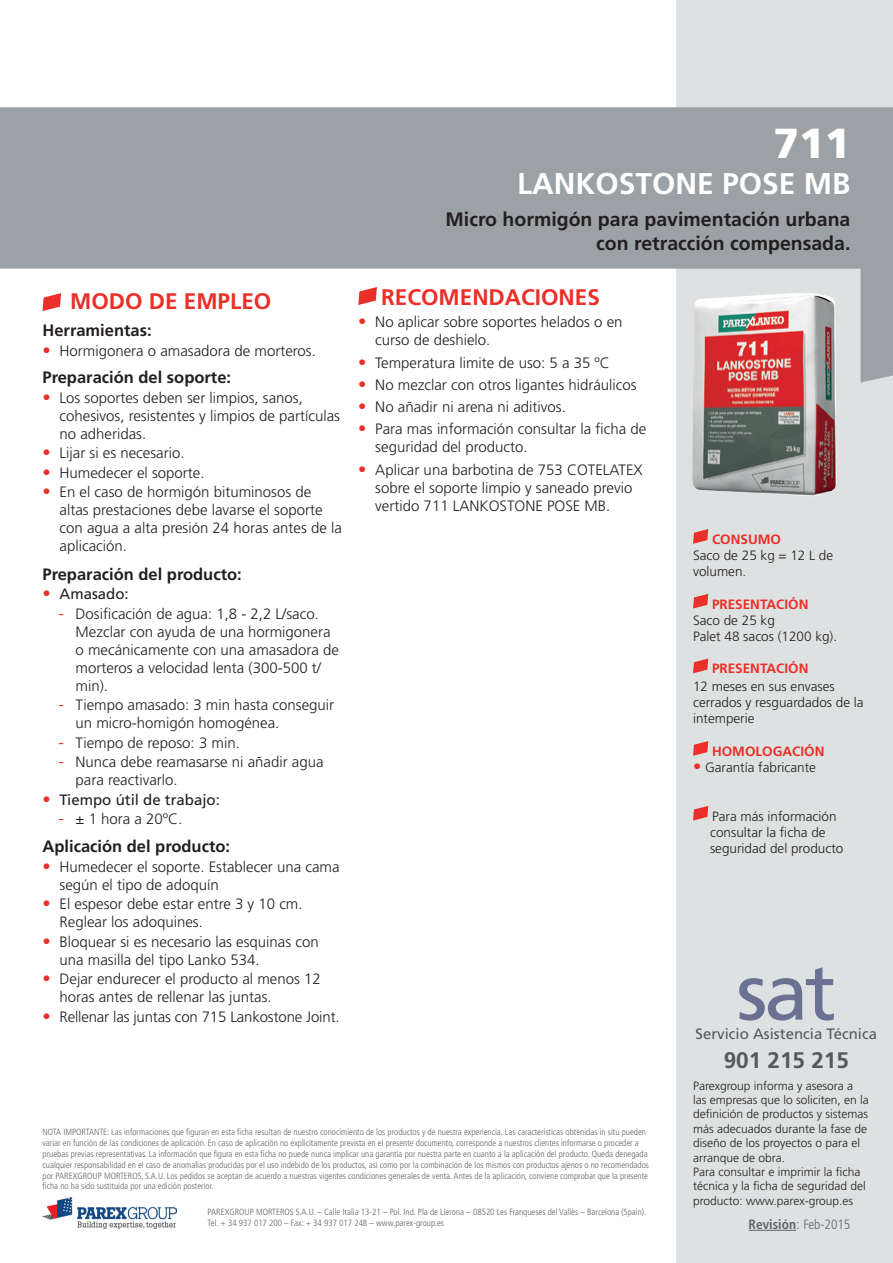
<style>
.page{position:relative;width:893px;height:1263px;background:#fff}
.page>*{position:absolute;margin:0;border:0;box-sizing:border-box;transform-origin:0 0}
.t1{font:79.5px "Frutiger LT Std";color:#6b7193}
.t2{font:900 42px "Frutiger LT Std";color:#fff}
.t3{font:700 30px "Frutiger LT Std";color:#fff}
.t4{font:700 22.5px "Frutiger LT Std";color:#eb2f29}
.t5{font:700 22.5px "Frutiger LT Std";color:#57585a}
.t6{font:700 19.5px "Frutiger LT Std";color:#231f20}
.t7{font:700 16.5px "Frutiger LT Std";color:#231f20}
.t8{font:300 15px/18px "Frutiger LT Std";color:#231f20}
.t9{font:15px "Frutiger LT Std";color:#231f20}
.t10{font:15px "Frutiger LT Std";color:#57585a}
.t11{font:300 13.5px/16.2px "Frutiger LT Std";color:#231f20}
.t12{font:700 13.5px "Frutiger LT Std";color:#eb2f29}
.t13{font:700 condensed 13.5px "Frutiger LT Std";color:#636366}
.t14{font:300 12px/14.4px "Frutiger LT Std";color:#231f20}
.t15{font:300 condensed 9px/10.8px "Frutiger LT Std";color:#636366}
.s1{font-size:16.5px;color:#eb2f29}
.s2{font-weight:300;font-size:16.5px;color:#eb2f29}
.s3{font-weight:300;font-stretch:normal}
.s4{font-weight:300}
</style>
<div class="page">
<img style="left:0;top:0;width:893px;height:1263px">
<svg style="left:686px;top:525px;width:29px;height:22px"></svg>
<svg style="left:686px;top:590px;width:29px;height:22px"></svg>
<svg style="left:686px;top:655px;width:29px;height:22px"></svg>
<svg style="left:686px;top:737px;width:29px;height:22px"></svg>
<svg style="left:686px;top:802px;width:29px;height:22px"></svg>
<img style="left:43px;top:1197px;width:133px;height:32px">
<svg style="left:34px;top:289px;width:35px;height:27px"></svg>
<svg style="left:350px;top:282px;width:35px;height:28px"></svg>
<hr style="left:748px;top:1230px;width:48px;height:1px;background:#636366">
<img style="left:692px;top:293px;width:145px;height:204px">
<p class="t2" style="left:773px;top:118px;width:79px">711</p>
<p class="t3" style="left:517px;top:166px;width:335px">LANKOSTONE POSE MB</p>
<p class="t6" style="left:446px;top:208px;width:406px">Micro hormigón para pavimentación urbana</p>
<p class="t6" style="left:596px;top:231px;width:256px">con retracción compensada.</p>
<p class="t4" style="left:70px;top:288px;width:203px">MODO DE EMPLEO</p>
<p class="t7" style="left:43px;top:321px;width:111px">Herramientas:</p>
<p class="t8" style="left:43px;top:342px;width:275px"><span class="s1">•</span> Hormigonera o amasadora de morteros.</p>
<p class="t7" style="left:43px;top:368px;width:190px">Preparación del soporte:</p>
<p class="t8" style="left:60px;top:389px;width:282px;text-indent:-17px"><span class="s1">•</span> Los soportes deben ser limpios, sanos, cohesivos, resistentes y limpios de partículas no adheridas.</p>
<p class="t8" style="left:43px;top:444px;width:144px"><span class="s1">•</span> Lijar si es necesario.</p>
<p class="t8" style="left:43px;top:464px;width:164px"><span class="s1">•</span> Humedecer el soporte.</p>
<p class="t8" style="left:60px;top:483px;width:284px;text-indent:-17px"><span class="s1">•</span> En el caso de hormigón bituminosos de altas prestaciones debe lavarse el soporte con agua a alta presión 24 horas antes de la aplicación.</p>
<p class="t7" style="left:43px;top:564px;width:201px">Preparación del producto:</p>
<p class="t9" style="left:43px;top:585px;width:88px"><span class="s2">•</span> Amasado:</p>
<p class="t8" style="left:76px;top:605px;width:265px;text-indent:-17px"><span class="s1">-</span> Dosificación de agua: 1,8 - 2,2 L/saco.<br>Mezclar con ayuda de una hormigonera o mecánicamente con una amasadora de morteros a velocidad lenta (300-500 t/ min).</p>
<p class="t8" style="left:76px;top:696px;width:260px;text-indent:-17px"><span class="s1">-</span> Tiempo amasado: 3 min hasta conseguir un micro-homigón homogénea.</p>
<p class="t8" style="left:59px;top:734px;width:183px"><span class="s1">-</span> Tiempo de reposo: 3 min.</p>
<p class="t8" style="left:76px;top:753px;width:250px;text-indent:-17px"><span class="s1">-</span> Nunca debe reamasarse ni añadir agua para reactivarlo.</p>
<p class="t9" style="left:43px;top:790px;width:179px"><span class="s2">•</span> Tiempo útil de trabajo:</p>
<p class="t8" style="left:59px;top:810px;width:125px"><span class="s1">-</span> ± 1 hora a 20ºC.</p>
<p class="t7" style="left:43px;top:837px;width:189px">Aplicación del producto:</p>
<p class="t8" style="left:60px;top:858px;width:282px;text-indent:-17px"><span class="s1">•</span> Humedecer el soporte. Establecer una cama según el tipo de adoquín</p>
<p class="t8" style="left:60px;top:895px;width:245px;text-indent:-17px"><span class="s1">•</span> El espesor debe estar entre 3 y 10 cm.<br>Reglear los adoquines.</p>
<p class="t8" style="left:60px;top:933px;width:261px;text-indent:-17px"><span class="s1">•</span> Bloquear si es necesario las esquinas con una masilla del tipo Lanko 534.</p>
<p class="t8" style="left:60px;top:970px;width:263px;text-indent:-17px"><span class="s1">•</span> Dejar endurecer el producto al menos 12 horas antes de rellenar las juntas.</p>
<p class="t8" style="left:43px;top:1008px;width:299px"><span class="s1">•</span> Rellenar las juntas con 715 Lankostone Joint.</p>
<p class="t4" style="left:381px;top:284px;width:220px">RECOMENDACIONES</p>
<p class="t8" style="left:375px;top:313px;width:249px;text-indent:-17px"><span class="s1">•</span> No aplicar sobre soportes helados o en curso de deshielo.</p>
<p class="t8" style="left:358px;top:354px;width:253px"><span class="s1">•</span> Temperatura limite de uso: 5 a 35 ºC</p>
<p class="t8" style="left:358px;top:376px;width:280px"><span class="s1">•</span> No mezclar con otros ligantes hidráulicos</p>
<p class="t8" style="left:358px;top:398px;width:209px"><span class="s1">•</span> No añadir ni arena ni aditivos.</p>
<p class="t8" style="left:375px;top:420px;width:272px;text-indent:-17px"><span class="s1">•</span> Para mas información consultar la ficha de seguridad del producto.</p>
<p class="t8" style="left:375px;top:461px;width:269px;text-indent:-17px"><span class="s1">•</span> Aplicar una barbotina de 753 COTELATEX sobre el soporte limpio y saneado previo vertido 711 LANKOSTONE POSE MB.</p>
<p class="t15" style="left:43px;top:1127px;width:608px">NOTA IMPORTANTE: Las informaciones que figuran en esta ficha resultan de nuestro conocimiento de los productos y de nuestra experiencia. Las características obtenidas in situ pueden variar en función de las condiciones de aplicación. En caso de aplicación no explícitamente prevista en el presente documento, corresponde a nuestros clientes informarse o proceder a pruebas previas representativas. La información que figura en esta ficha no puede nunca implicar una garantía por nuestra parte en cuanto a la aplicación del producto. Queda denegada cualquier responsabilidad en el caso de anomalías producidas por el uso indebido de los productos, así como por la combinación de los mismos con productos ajenos o no recomendados por PAREXGROUP MORTEROS, S.A.U. Los pedidos se aceptan de acuerdo a nuestras vigentes condiciones generales de venta. Antes de la aplicación, conviene comprobar que la presente ficha no ha sido sustituida por una edición posterior.</p>
<p class="t15" style="left:208px;top:1207px;width:440px">PAREXGROUP MORTEROS S.A.U. – Calle Italia 13-21 – Pol. Ind. Pla de Llerona – 08520 Les Franqueses del Vallès – Barcelona (Spain).</p>
<p class="t15" style="left:208px;top:1217px;width:238px">Tel. + 34 937 017 200 – Fax: + 34 937 017 248 – www.parex-group.es</p>
<p class="t12" style="left:712px;top:531px;width:70px">CONSUMO</p>
<p class="t11" style="left:693px;top:547px;width:142px">Saco de 25 kg = 12 L de</p>
<p class="t11" style="left:693px;top:564px;width:55px">volumen.</p>
<p class="t12" style="left:712px;top:596px;width:98px">PRESENTACIÓN</p>
<p class="t11" style="left:693px;top:612px;width:83px">Saco de 25 kg</p>
<p class="t11" style="left:693px;top:628px;width:146px">Palet 48 sacos (1200 kg).</p>
<p class="t12" style="left:712px;top:661px;width:98px">PRESENTACIÓN</p>
<p class="t11" style="left:693px;top:678px;width:172px">12 meses en sus envases cerrados y resguardados de la intemperie</p>
<p class="t12" style="left:712px;top:743px;width:114px">HOMOLOGACIÓN</p>
<p class="t11" style="left:693px;top:759px;width:124px"><span class="s1">•</span> Garantía fabricante</p>
<p class="t11" style="left:710px;top:808px;width:135px">Para más información consultar la ficha de seguridad del producto</p>
<p class="t1" style="left:736px;top:945px;width:101px">sat</p>
<p class="t10" style="left:696px;top:1025px;width:183px">Servicio Asistencia Técnica</p>
<p class="t5" style="left:724px;top:1046px;width:127px">901 215 215</p>
<p class="t14" style="left:693px;top:1078px;width:177px">Parexgroup informa y asesora a las empresas que lo soliciten, en la definición de productos y sistemas más adecuados durante la fase de diseño de los proyectos o para el arranque de obra.</p>
<p class="t14" style="left:693px;top:1165px;width:174px">Para consultar e imprimir la ficha técnica y la ficha de seguridad del producto: www.parex-group.es</p>
<p class="t13" style="left:748px;top:1216px;width:103px">Revisión<span class="s3">:</span> <span class="s4">Feb-2015</span></p>
</div>
